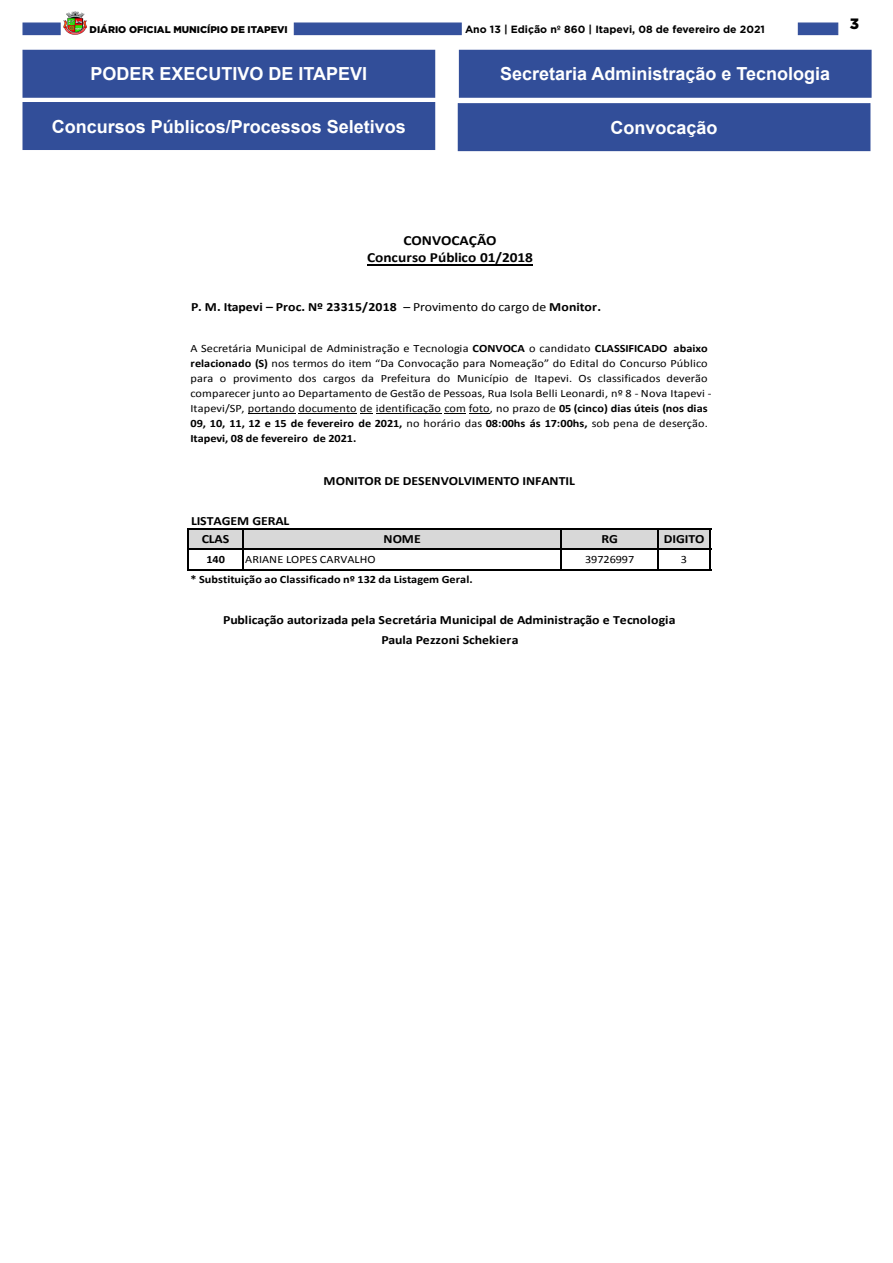
<style>
.page{position:relative;width:893px;height:1263px;background:#fff}
.page>*{position:absolute;margin:0;border:0;box-sizing:border-box;transform-origin:0 0}
.t1{font:700 18px "Arial";color:#fff}
.t2{font:900 15px "Gotham";color:#000}
.t3{font:700 13.95px "Calibri";letter-spacing:-.005em;color:#000;scale:1.1 1}
.t4{font:700 12.6px/18.6px "Calibri";letter-spacing:-.005em;color:#000;scale:1.1 1}
.t5{font:11.1px/14.9px "Calibri";letter-spacing:.01em;color:#000;scale:1.1 1}
.t6{font:700 11.1px "Calibri";letter-spacing:.005em;color:#000;scale:1.1 1}
.t7{font:700 10.5px "Gotham";color:#000}
.t8{font:900 9.75px "Gotham";color:#000}
.s1{font-weight:400}
.s2{font-weight:700}
</style>
<div class="page">
<div style="left:22px;top:23px;width:39px;height:12px;background:#34519d;border:1px solid #334f9b"></div>
<div style="left:798px;top:23px;width:40px;height:12px;background:#34519d"></div>
<img style="left:63px;top:11px;width:24px;height:24px">
<div style="left:294px;top:23px;width:168px;height:12px;background:#34519d"></div>
<div style="left:23px;top:50px;width:412px;height:47px;background:#324e99"></div>
<div style="left:22px;top:50px;width:413px;height:48px;border:1px solid #324e99"></div>
<div style="left:459px;top:50px;width:412px;height:47px;background:#324e99"></div>
<div style="left:459px;top:50px;width:413px;height:48px;border:1px solid #324e99"></div>
<div style="left:23px;top:103px;width:412px;height:46px;background:#324e99"></div>
<div style="left:22px;top:102px;width:413px;height:48px;border:1px solid #324e99"></div>
<div style="left:458px;top:104px;width:412px;height:47px;background:#324e99"></div>
<div style="left:458px;top:103px;width:412px;height:48px;border:1px solid #324e99"></div>
<div style="left:188px;top:528px;width:55px;height:21px;background:#d8d8d8"></div>
<div style="left:243px;top:528px;width:467px;height:21px;background:#d8d8d8"></div>
<hr style="left:248px;top:413px;width:47px;height:1px;background:#000">
<hr style="left:299px;top:413px;width:58px;height:1px;background:#000">
<svg style="left:360px;top:413px;width:13px;height:1px"></svg>
<hr style="left:376px;top:413px;width:65px;height:1px;background:#000">
<svg style="left:444px;top:413px;width:46px;height:1px"></svg>
<hr style="left:367px;top:264px;width:166px;height:1px;background:#000">
<hr style="left:187px;top:528px;width:2px;height:42px;background:#000">
<hr style="left:242px;top:529px;width:2px;height:41px;background:#000">
<hr style="left:561px;top:529px;width:1px;height:41px;background:#000">
<hr style="left:657px;top:529px;width:2px;height:41px;background:#000">
<hr style="left:709px;top:529px;width:2px;height:41px;background:#000">
<hr style="left:189px;top:528px;width:522px;height:1px;background:#000">
<hr style="left:189px;top:548px;width:522px;height:2px;background:#000">
<hr style="left:189px;top:569px;width:522px;height:1px;background:#000">
<p class="t8" style="left:90px;top:23px;width:200px">DIÁRIO OFICIAL MUNICÍPIO DE ITAPEVI</p>
<p class="t7" style="left:465px;top:22px;width:301px">Ano 13 | Edição nº 860 | Itapevi, 08 de fevereiro de 2021</p>
<p class="t1" style="left:90px;top:61px;width:278px">PODER EXECUTIVO DE ITAPEVI</p>
<p class="t1" style="left:500px;top:61px;width:332px">Secretaria Administração e Tecnologia</p>
<p class="t1" style="left:52px;top:114px;width:356px">Concursos Públicos/Processos Seletivos</p>
<p class="t1" style="left:611px;top:115px;width:109px">Convocação</p>
<h2 class="t2" style="left:850px;top:13px;width:11px">3</h2>
<p class="t3" style="left:403px;top:232px;width:86px">CONVOCAÇÃO</p>
<p class="t3" style="left:367px;top:249px;width:152px">Concurso Público 01/2018</p>
<p class="t4" style="left:191px;top:297px;width:374px">P. M. Itapevi – Proc. Nº 23315/2018 <span class="s1">– Provimento do cargo de</span> Monitor.</p>
<p class="t5" style="left:190px;top:341px;width:475px">A Secretária Municipal de Administração e Tecnologia <span class="s2">CONVOCA</span> o candidato <span class="s2">CLASSIFICADO abaixo relacionado (S)</span> nos termos do item “Da Convocação para Nomeação” do Edital do Concurso Público para o provimento dos cargos da Prefeitura do Município de Itapevi. Os classificados deverão comparecer junto ao Departamento de Gestão de Pessoas, Rua Isola Belli Leonardi, nº 8 - Nova Itapevi - Itapevi/SP, portando documento de identificação com foto, no prazo de <span class="s2">05 (cinco) dias úteis (nos dias 09, 10, 11, 12 e 15 de fevereiro de 2021,</span> no horário das <span class="s2">08:00hs ás 17:00hs,</span> sob pena de deserção.<br><span class="s2">Itapevi, 08 de fevereiro de 2021.</span></p>
<p class="t4" style="left:202px;top:511px;width:81px;text-indent:-11px">LISTAGEM GERAL<br>CLAS</p>
<p class="t4" style="left:324px;top:471px;width:230px">MONITOR DE DESENVOLVIMENTO INFANTIL</p>
<p class="t4" style="left:383px;top:529px;width:36px">NOME</p>
<p class="t4" style="left:601px;top:529px;width:16px">RG</p>
<p class="t4" style="left:664px;top:529px;width:38px">DIGITO</p>
<p class="t6" style="left:206px;top:553px;width:18px">140</p>
<p class="t5" style="left:245px;top:552px;width:120px">ARIANE LOPES CARVALHO</p>
<p class="t5" style="left:585px;top:552px;width:46px">39726997</p>
<p class="t5" style="left:681px;top:552px;width:7px">3</p>
<p class="t6" style="left:191px;top:573px;width:258px">* Substituição ao Classificado nº 132 da Listagem Geral.</p>
<p class="t4" style="left:223px;top:610px;width:413px">Publicação autorizada pela Secretária Municipal de Administração e Tecnologia</p>
<p class="t4" style="left:381px;top:630px;width:126px">Paula Pezzoni Schekiera</p>
</div>
